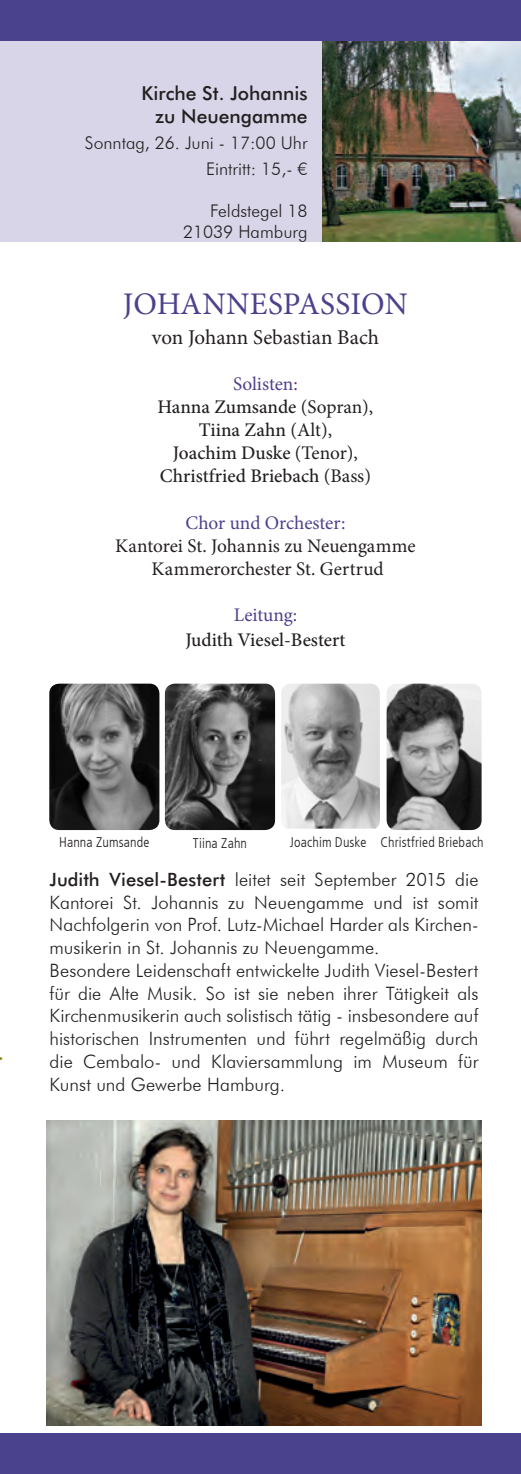
<style>
.page{position:relative;width:521px;height:1474px;background:#fff}
.page>*{position:absolute;margin:0;border:0;box-sizing:border-box;transform-origin:0 0}
.t1{font:31.5px "Minion Pro";letter-spacing:.005em;color:#4b428d}
.t2{font:21px "Minion Pro";letter-spacing:-.005em;color:#231f20}
.t3{font:500 19.25px/23.1px "Minion Pro";color:#231f20;text-align:center}
.t4{font:19.25px/23.1px "Minion Pro";letter-spacing:-.005em;color:#231f20;text-align:center}
.t5{font:500 19.25px/23.1px "Futura BT";color:#231f20;text-align:right}
.t6{font:19.25px "Minion Pro";letter-spacing:-.005em;color:#4b428d}
.t7{font:300 18.38px/22.8px "Futura BT";color:#231f20}
.t8{font:300 17.5px/25.9px "Futura BT";color:#231f20;text-align:right}
.t9{font:300 condensed 14px "Frutiger LT";letter-spacing:.01em;color:#231f20}
.s1{font-weight:400;color:#4b428d}
.s2{font-weight:400;color:#72286f}
.s3{font-weight:400}
.s4{font-weight:500}
</style>
<div class="page">
<div style="left:0;top:31px;width:345px;height:210px;background:#d8d5e8"></div>
<img style="left:322px;top:40px;width:199px;height:201px">
<div style="left:0;top:1433px;width:521px;height:40px;background:#4b428d"></div>
<img style="left:387px;top:683px;width:94px;height:147px">
<img style="left:165px;top:683px;width:110px;height:147px">
<img style="left:49px;top:683px;width:110px;height:147px">
<img style="left:281px;top:683px;width:99px;height:145px">
<div style="left:0;top:0;width:521px;height:40px;background:#4b428d"></div>
<img style="left:47px;top:1120px;width:434px;height:305px">
<p class="t5" style="left:142px;top:82px;width:167px">Kirche St. Johannis zu Neuengamme</p>
<p class="t8" style="left:85px;top:130px;width:224px">Sonntag, 26. Juni - 17:00 Uhr<br>Eintritt: 15,- ¤</p>
<p class="t8" style="left:183px;top:200px;width:126px;line-height:21px">Feldstegel 18<br>21039 Hamburg</p>
<h1 class="t1" style="left:123px;top:282px;width:287px">JOHANNESPASSION</h1>
<p class="t2" style="left:152px;top:323px;width:229px">von Johann Sebastian Bach</p>
<p class="t3" style="left:158px;top:372px;width:217px"><span class="s1">Solisten</span><span class="s2">:<br></span>Hanna Zumsande <span class="s3">(Sopran),<br></span>Tiina Zahn <span class="s3">(Alt),<br></span>Joachim Duske <span class="s3">(Tenor),<br></span>Christfried Briebach <span class="s3">(Bass)</span></p>
<p class="t6" style="left:185px;top:509px;width:161px">Chor und Orchester:</p>
<p class="t4" style="left:115px;top:534px;width:302px">Kantorei St. Johannis zu Neuengamme<br>Kammerorchester St. Gertrud</p>
<p class="t6" style="left:234px;top:602px;width:65px">Leitung:</p>
<p class="t3" style="left:185px;top:628px;width:162px">Judith Viesel-Bestert</p>
<p class="t9" style="left:59px;top:834px;width:92px">Hanna Zumsande</p>
<p class="t9" style="left:193px;top:834px;width:56px">Tiina Zahn</p>
<p class="t9" style="left:290px;top:834px;width:195px">Joachim Duske Christfried Briebach</p>
<p class="t7" style="left:50px;top:867px;width:430px"><span class="s4">Judith Viesel-Bestert</span> leitet seit September 2015 die Kantorei St. Johannis zu Neuengamme und ist somit Nachfolgerin von Prof. Lutz-Michael Harder als Kirchen&shy;musikerin in St. Johannis zu Neuengamme.<br>Besondere Leidenschaft entwickelte Judith Viesel-Bestert für die Alte Musik. So ist sie neben ihrer Tätigkeit als Kirchenmusikerin auch solistisch tätig - insbesondere auf historischen Instrumenten und führt regelmäßig durch die Cembalo- und Klaviersammlung im Museum für Kunst und Gewerbe Hamburg.</p>
</div>
